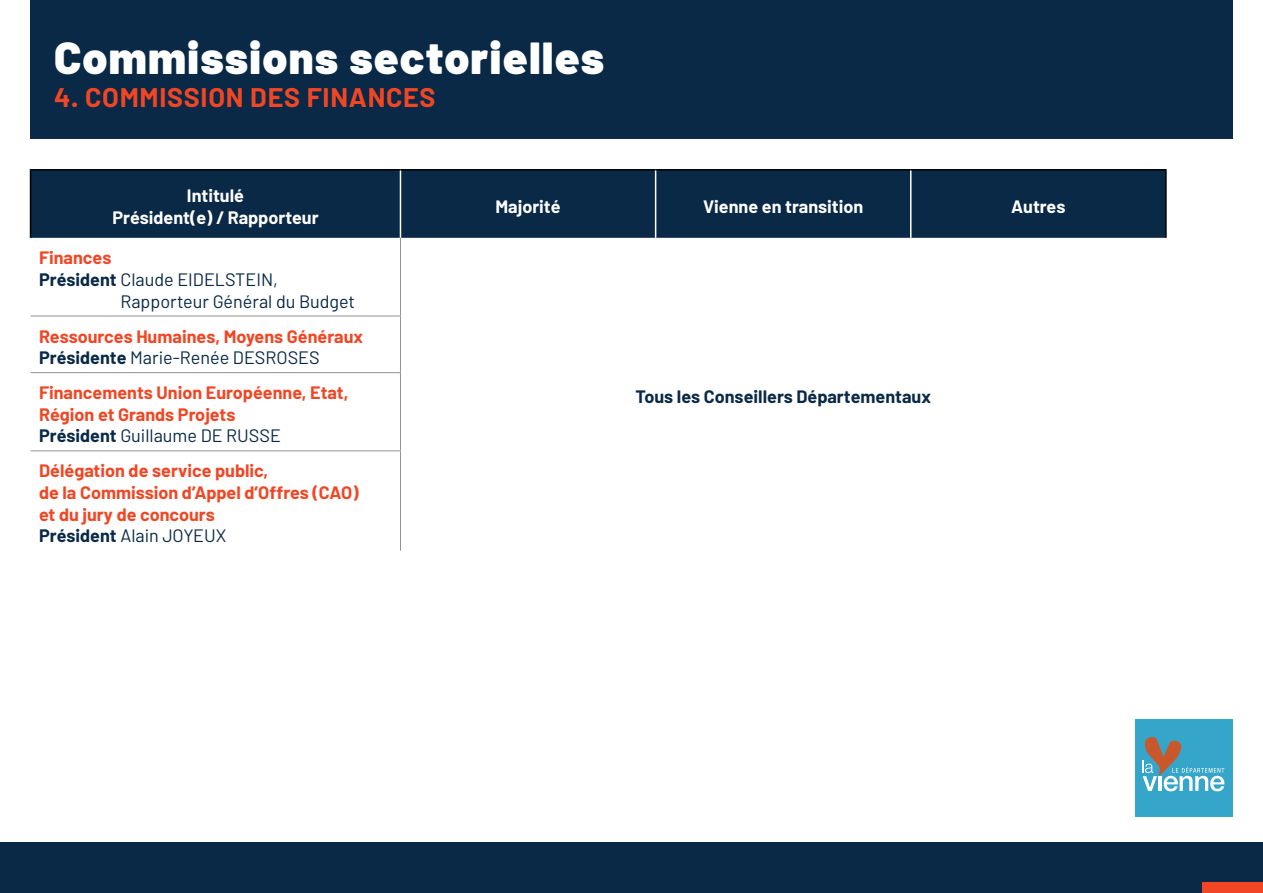
<style>
.page{position:relative;width:1263px;height:893px;background:#fff}
.page>*{position:absolute;margin:0;border:0;box-sizing:border-box;transform-origin:0 0}
.t1{font:900 45px "Barlow";letter-spacing:.025em;color:#fff}
.t2{font:700 27px "Barlow";letter-spacing:.025em;color:#f14624}
.t3{font:700 18px/21.6px "Barlow";color:#f14624}
.t4{font:700 18px/21.6px "Barlow";color:#fff;text-align:center}
.t5{font:18px "Barlow";color:#092946}
.t6{font:700 18px "Barlow";color:#092946}
.s1{font-weight:700}
.s2{color:#092946}
.s3{font-weight:400;color:#092946}
</style>
<div class="page">
<div style="left:30px;top:0;width:1202px;height:138px;background:#092946"></div>
<div style="left:31px;top:171px;width:1134px;height:67px;background:#092946"></div>
<hr style="left:30px;top:169px;width:370px;height:2px;background:#000">
<hr style="left:30px;top:171px;width:1px;height:67px;background:#000">
<hr style="left:400px;top:169px;width:256px;height:2px;background:#000">
<hr style="left:656px;top:169px;width:255px;height:2px;background:#000">
<hr style="left:911px;top:169px;width:256px;height:2px;background:#000">
<hr style="left:1165px;top:171px;width:2px;height:67px;background:#000">
<hr style="left:400px;top:171px;width:1px;height:67px;background:#fff">
<hr style="left:655px;top:171px;width:1px;height:67px;background:#fff">
<hr style="left:910px;top:171px;width:1px;height:67px;background:#fff">
<hr style="left:400px;top:238px;width:1px;height:78px;background:#939393">
<hr style="left:31px;top:316px;width:370px;height:1px;background:#939393">
<hr style="left:400px;top:316px;width:1px;height:56px;background:#939393">
<hr style="left:31px;top:372px;width:370px;height:1px;background:#939393">
<hr style="left:400px;top:373px;width:1px;height:77px;background:#939393">
<hr style="left:31px;top:450px;width:370px;height:1px;background:#939393">
<hr style="left:400px;top:451px;width:1px;height:100px;background:#939393">
<div style="left:0;top:842px;width:1263px;height:51px;background:#092946"></div>
<div style="left:1202px;top:883px;width:61px;height:10px;background:#f14624"></div>
<div style="left:1135px;top:719px;width:97px;height:97px;background:#36a5ca"></div>
<svg style="left:1143px;top:737px;width:81px;height:54px"></svg>
<h1 class="t1" style="left:54px;top:30px;width:551px">Commissions sectorielles</h1>
<h2 class="t2" style="left:54px;top:80px;width:383px">4. COMMISSION DES FINANCES</h2>
<p class="t4" style="left:112px;top:185px;width:208px">Intitulé<br>Président(e) / Rapporteur</p>
<p class="t4" style="left:495px;top:195px;width:67px">Majorité</p>
<p class="t4" style="left:703px;top:195px;width:162px">Vienne en transition</p>
<p class="t4" style="left:1011px;top:195px;width:56px">Autres</p>
<p class="t3" style="left:39px;top:247px;width:74px">Finances</p>
<p class="t5" style="left:39px;top:268px;width:240px"><span class="s1">Président</span> Claude EIDELSTEIN,</p>
<p class="t5" style="left:120px;top:290px;width:236px">Rapporteur Général du Budget</p>
<p class="t3" style="left:39px;top:325px;width:326px">Ressources Humaines, Moyens Généraux<br><span class="s2">Présidente</span> <span class="s3">Marie-Renée DESROSES</span></p>
<p class="t3" style="left:39px;top:382px;width:311px">Financements Union Européenne, Etat,<br>Région et Grands Projets<br><span class="s2">Président</span> <span class="s3">Guillaume DE RUSSE</span></p>
<p class="t3" style="left:39px;top:460px;width:321px">Délégation de service public,<br>de la Commission d’Appel d’Offres (CAO) et du jury de concours<br><span class="s2">Président</span> <span class="s3">Alain JOYEUX</span></p>
<p class="t6" style="left:635px;top:386px;width:297px">Tous les Conseillers Départementaux</p>
</div>
